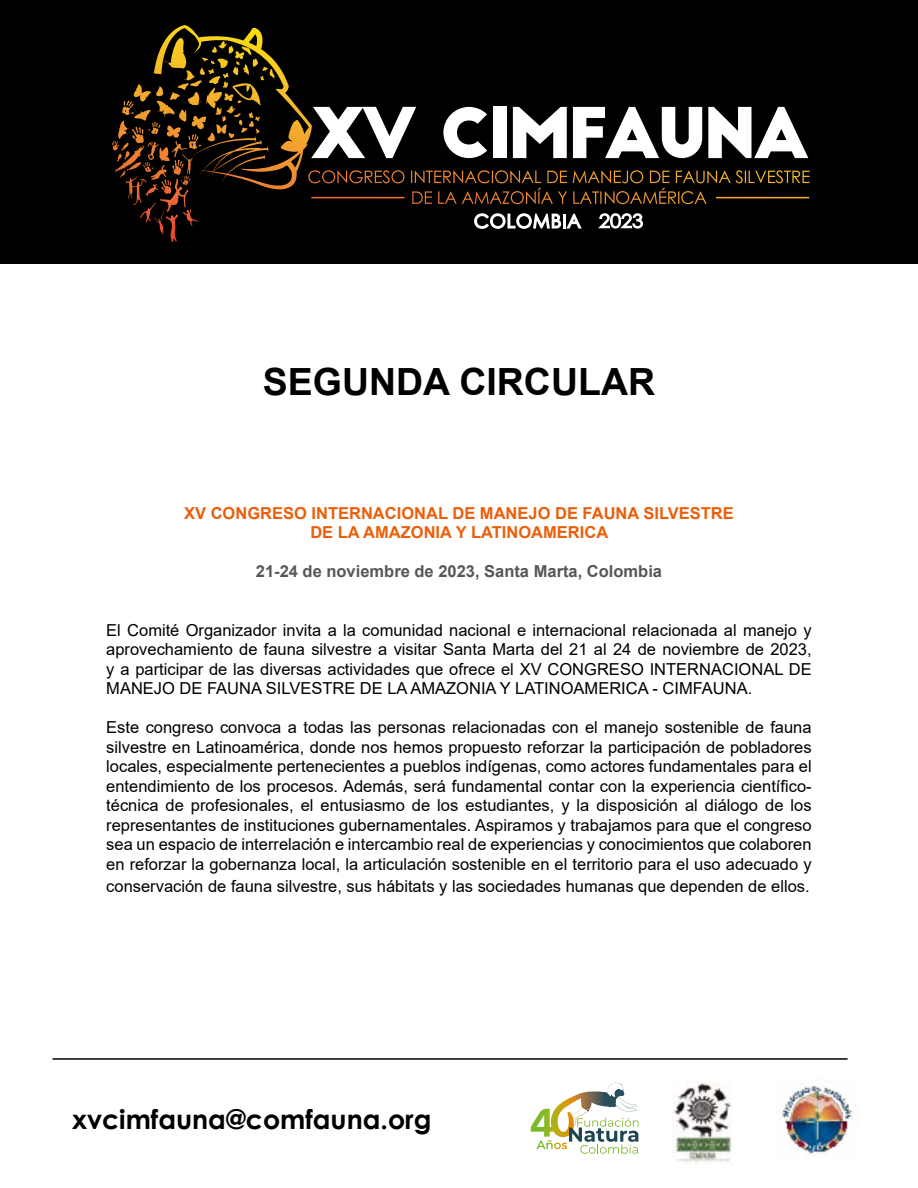
<style>
.page{position:relative;width:918px;height:1188px;background:#fff}
.page>*{position:absolute;margin:0;border:0;box-sizing:border-box;transform-origin:0 0}
.t1{font:700 37.5px "Arial";color:#000}
.t2{font:700 26.85px "Century Gothic";color:#000}
.t3{font:16.5px/19.5px "Arial";color:#000;text-align:justify}
.t4{font:700 16.5px/19.5px "Arial";color:#ea5f0b;text-align:center}
.t5{font:700 16.5px "Arial";color:#575756}
</style>
<div class="page">
<div style="left:0;top:0;width:918px;height:263px;background:#000"></div>
<svg style="left:112px;top:25px;width:698px;height:217px"></svg>
<img style="left:672px;top:1082px;width:60px;height:83px">
<img style="left:781px;top:1081px;width:75px;height:73px">
<svg style="left:531px;top:1083px;width:108px;height:71px"></svg>
<hr style="left:52px;top:1058px;width:796px;height:2px;background:#000">
<h1 class="t1" style="left:263px;top:355px;width:394px">SEGUNDA CIRCULAR</h1>
<p class="t4" style="left:184px;top:504px;width:551px">XV CONGRESO INTERNACIONAL DE MANEJO DE FAUNA SILVESTRE<br>DE LA AMAZONIA Y LATINOAMERICA</p>
<p class="t5" style="left:256px;top:560px;width:408px">21-24 de noviembre de 2023, Santa Marta, Colombia</p>
<p class="t3" style="left:106px;top:620px;width:707px">El Comité Organizador invita a la comunidad nacional e internacional relacionada al manejo y aprovechamiento de fauna silvestre a visitar Santa Marta del 21 al 24 de noviembre de 2023, y a participar de las diversas actividades que ofrece el XV CONGRESO INTERNACIONAL DE MANEJO DE FAUNA SILVESTRE DE LA AMAZONIA Y LATINOAMERICA - CIMFAUNA.</p>
<p class="t3" style="left:106px;top:718px;width:707px">Este congreso convoca a todas las personas relacionadas con el manejo sostenible de fauna silvestre en Latinoamérica, donde nos hemos propuesto reforzar la participación de pobladores locales, especialmente pertenecientes a pueblos indígenas, como actores fundamentales para el entendimiento de los procesos. Además, será fundamental contar con la experiencia científico&shy;técnica de profesionales, el entusiasmo de los estudiantes, y la disposición al diálogo de los representantes de instituciones gubernamentales. Aspiramos y trabajamos para que el congreso sea un espacio de interrelación e intercambio real de experiencias y conocimientos que colaboren en reforzar la gobernanza local, la articulación sostenible en el territorio para el uso adecuado y</p>
<p class="t3" style="left:106px;top:877px;width:705px">conservación de fauna silvestre, sus hábitats y las sociedades humanas que dependen de ellos.</p>
<h2 class="t2" style="left:72px;top:1099px;width:361px">xvcimfauna@comfauna.org</h2>
</div>
